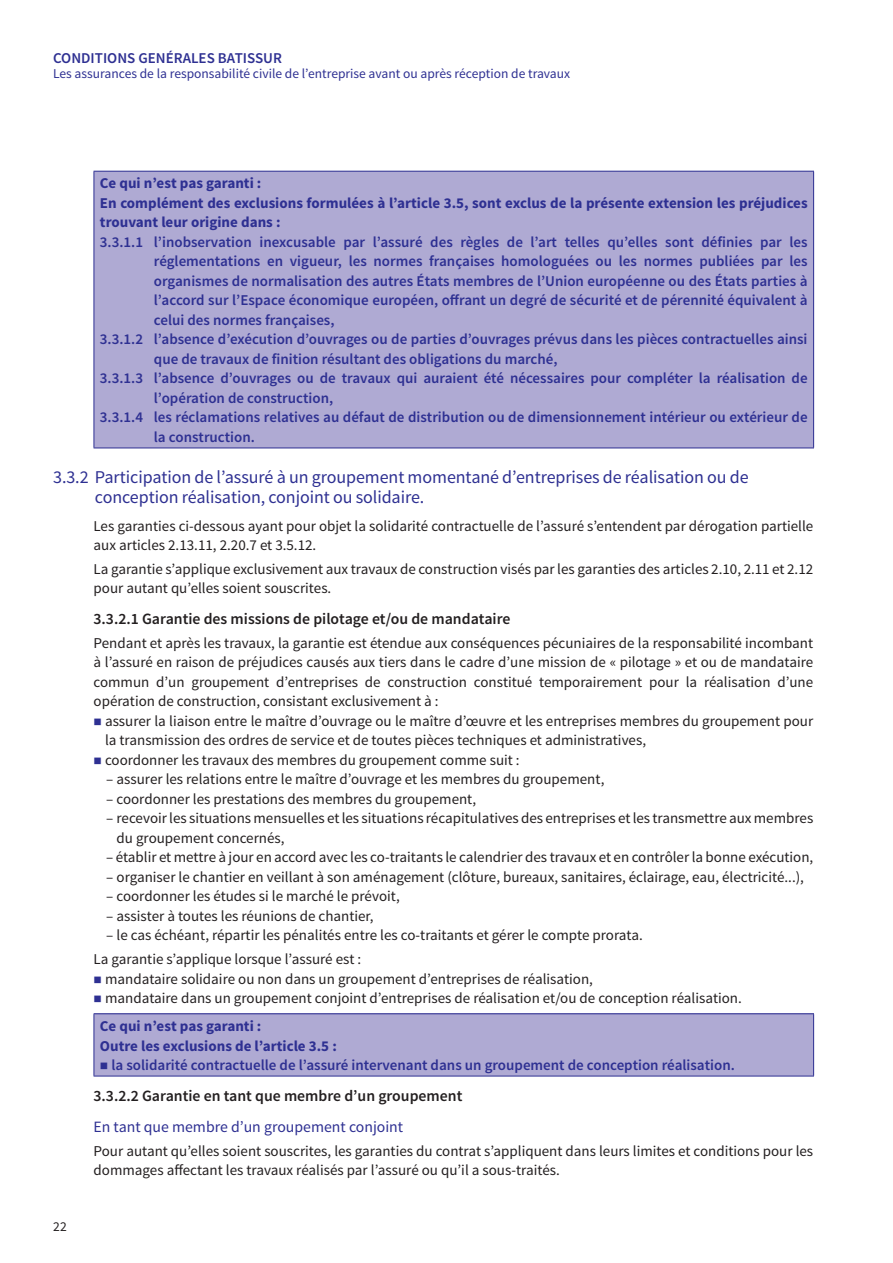
<style>
.page{position:relative;width:893px;height:1263px;background:#fff}
.page>*{position:absolute;margin:0;border:0;box-sizing:border-box;transform-origin:0 0}
.t1{font:18px/19.5px "Source Sans Pro";letter-spacing:-.005em;color:#2e3092}
.t2{font:600 15.75px "Source Sans Pro";color:#231f20}
.t3{font:15.75px "Source Sans Pro";color:#2e3092}
.t4{font:15px/19.5px "Source Sans Pro";color:#231f20}
.t5{font:600 15px "Source Sans Pro";color:#2e3092}
.t6{font:700 15px/19.5px "Source Sans Pro";color:#2e3092}
.t7{font:13.5px "Source Sans Pro";color:#2e3092}
.t8{font:13.5px "Source Sans Pro";color:#231f20}
.s1{color:#2e3092}
.s2{font-weight:700;color:#2e3092}
</style>
<div class="page">
<div style="left:94px;top:171px;width:720px;height:277px;background:#afaad3"></div>
<hr style="left:94px;top:171px;width:720px;height:1px;background:#2e3092">
<hr style="left:94px;top:172px;width:1px;height:276px;background:#2e3092">
<hr style="left:813px;top:172px;width:1px;height:276px;background:#2e3092">
<hr style="left:94px;top:448px;width:720px;height:1px;background:#2e3092">
<div style="left:94px;top:1014px;width:720px;height:62px;background:#afaad3"></div>
<hr style="left:94px;top:1013px;width:720px;height:1px;background:#2e3092">
<hr style="left:94px;top:1014px;width:1px;height:62px;background:#2e3092">
<hr style="left:813px;top:1014px;width:1px;height:62px;background:#2e3092">
<hr style="left:94px;top:1076px;width:720px;height:1px;background:#2e3092">
<p class="t5" style="left:53px;top:51px;width:230px">CONDITIONS GENÉRALES BATISSUR</p>
<p class="t7" style="left:53px;top:67px;width:519px">Les assurances de la responsabilité civile de l’entreprise avant ou après réception de travaux</p>
<p class="t6" style="left:100px;top:175px;width:709px">Ce qui n’est pas garanti :<br>En complément des exclusions formulées à l’article 3.5, sont exclus de la présente extension les préjudices trouvant leur origine dans :</p>
<p class="t5" style="left:100px;top:235px;width:709px">3.3.1.1 l’inobservation inexcusable par l’assuré des règles de l’art telles qu’elles sont définies par les</p>
<p class="t5" style="left:154px;top:254px;width:655px">réglementations en vigueur, les normes françaises homologuées ou les normes publiées par les</p>
<p class="t5" style="left:154px;top:274px;width:655px">organismes de normalisation des autres États membres de l’Union européenne ou des États parties à</p>
<p class="t5" style="left:154px;top:293px;width:655px">l’accord sur l’Espace économique européen, offrant un degré de sécurité et de pérennité équivalent à</p>
<p class="t5" style="left:154px;top:313px;width:182px">celui des normes françaises,</p>
<p class="t5" style="left:100px;top:332px;width:709px">3.3.1.2 l’absence d’exécution d’ouvrages ou de parties d’ouvrages prévus dans les pièces contractuelles ainsi</p>
<p class="t5" style="left:154px;top:352px;width:405px">que de travaux de finition résultant des obligations du marché,</p>
<p class="t5" style="left:100px;top:371px;width:709px">3.3.1.3 l’absence d’ouvrages ou de travaux qui auraient été nécessaires pour compléter la réalisation de</p>
<p class="t5" style="left:154px;top:391px;width:181px">l’opération de construction,</p>
<p class="t5" style="left:100px;top:410px;width:709px">3.3.1.4 les réclamations relatives au défaut de distribution ou de dimensionnement intérieur ou extérieur de</p>
<p class="t5" style="left:154px;top:430px;width:103px">la construction.</p>
<p class="t1" style="left:95px;top:468px;width:655px;text-indent:-42px">3.3.2 Participation de l’assuré à un groupement momentané d’entreprises de réalisation ou de conception réalisation, conjoint ou solidaire.</p>
<p class="t4" style="left:94px;top:516px;width:721px">Les garanties ci-dessous ayant pour objet la solidarité contractuelle de l’assuré s’entendent par dérogation partielle aux articles 2.13.11, 2.20.7 et 3.5.12.</p>
<p class="t4" style="left:94px;top:559px;width:721px">La garantie s’applique exclusivement aux travaux de construction visés par les garanties des articles 2.10, 2.11 et 2.12 pour autant qu’elles soient souscrites.</p>
<p class="t2" style="left:94px;top:611px;width:418px">3.3.2.1 Garantie des missions de pilotage et/ou de mandataire</p>
<p class="t4" style="left:94px;top:633px;width:721px;text-align:justify">Pendant et après les travaux, la garantie est étendue aux conséquences pécuniaires de la responsabilité incombant à l’assuré en raison de préjudices causés aux tiers dans le cadre d’une mission de « pilotage » et ou de mandataire commun d’un groupement d’entreprises de construction constitué temporairement pour la réalisation d’une opération de construction, consistant exclusivement à :</p>
<p class="t4" style="left:105px;top:711px;width:710px;text-indent:-11px"><span class="s1">■</span> assurer la liaison entre le maître d’ouvrage ou le maître d’œuvre et les entreprises membres du groupement pour la transmission des ordres de service et de toutes pièces techniques et administratives,</p>
<p class="t4" style="left:94px;top:750px;width:428px"><span class="s1">■</span> coordonner les travaux des membres du groupement comme suit :</p>
<p class="t4" style="left:106px;top:770px;width:500px">– assurer les relations entre le maître d’ouvrage et les membres du groupement,</p>
<p class="t4" style="left:106px;top:789px;width:371px">– coordonner les prestations des membres du groupement,</p>
<p class="t4" style="left:117px;top:809px;width:698px;text-indent:-10px">– recevoir les situations mensuelles et les situations récapitulatives des entreprises et les transmettre aux membres du groupement concernés,</p>
<p class="t4" style="left:106px;top:848px;width:709px">– établir et mettre à jour en accord avec les co-traitants le calendrier des travaux et en contrôler la bonne exécution,</p>
<p class="t4" style="left:106px;top:867px;width:699px">– organiser le chantier en veillant à son aménagement (clôture, bureaux, sanitaires, éclairage, eau, électricité...),</p>
<p class="t4" style="left:106px;top:887px;width:295px">– coordonner les études si le marché le prévoit,</p>
<p class="t4" style="left:106px;top:906px;width:269px">– assister à toutes les réunions de chantier,</p>
<p class="t4" style="left:94px;top:924px;width:551px;line-height:23.7px;text-indent:13px">– le cas échéant, répartir les pénalités entre les co-traitants et gérer le compte prorata.<br>La garantie s’applique lorsque l’assuré est :</p>
<p class="t4" style="left:94px;top:969px;width:501px"><span class="s1">■</span> mandataire solidaire ou non dans un groupement d’entreprises de réalisation,</p>
<p class="t4" style="left:100px;top:984px;width:643px;line-height:27.9px;text-indent:-6px"><span class="s1">■</span> mandataire dans un groupement conjoint d’entreprises de réalisation et/ou de conception réalisation.<br><span class="s2">Ce qui n’est pas garanti :</span></p>
<p class="t6" style="left:100px;top:1037px;width:238px">Outre les exclusions de l’article 3.5 :</p>
<p class="t5" style="left:100px;top:1058px;width:636px">■ la solidarité contractuelle de l’assuré intervenant dans un groupement de conception réalisation.</p>
<p class="t2" style="left:94px;top:1088px;width:370px">3.3.2.2 Garantie en tant que membre d’un groupement</p>
<p class="t3" style="left:94px;top:1119px;width:311px">En tant que membre d’un groupement conjoint</p>
<p class="t4" style="left:94px;top:1141px;width:721px">Pour autant qu’elles soient souscrites, les garanties du contrat s’appliquent dans leurs limites et conditions pour les dommages affectant les travaux réalisés par l’assuré ou qu’il a sous-traités.</p>
<p class="t8" style="left:53px;top:1220px;width:15px">22</p>
</div>
